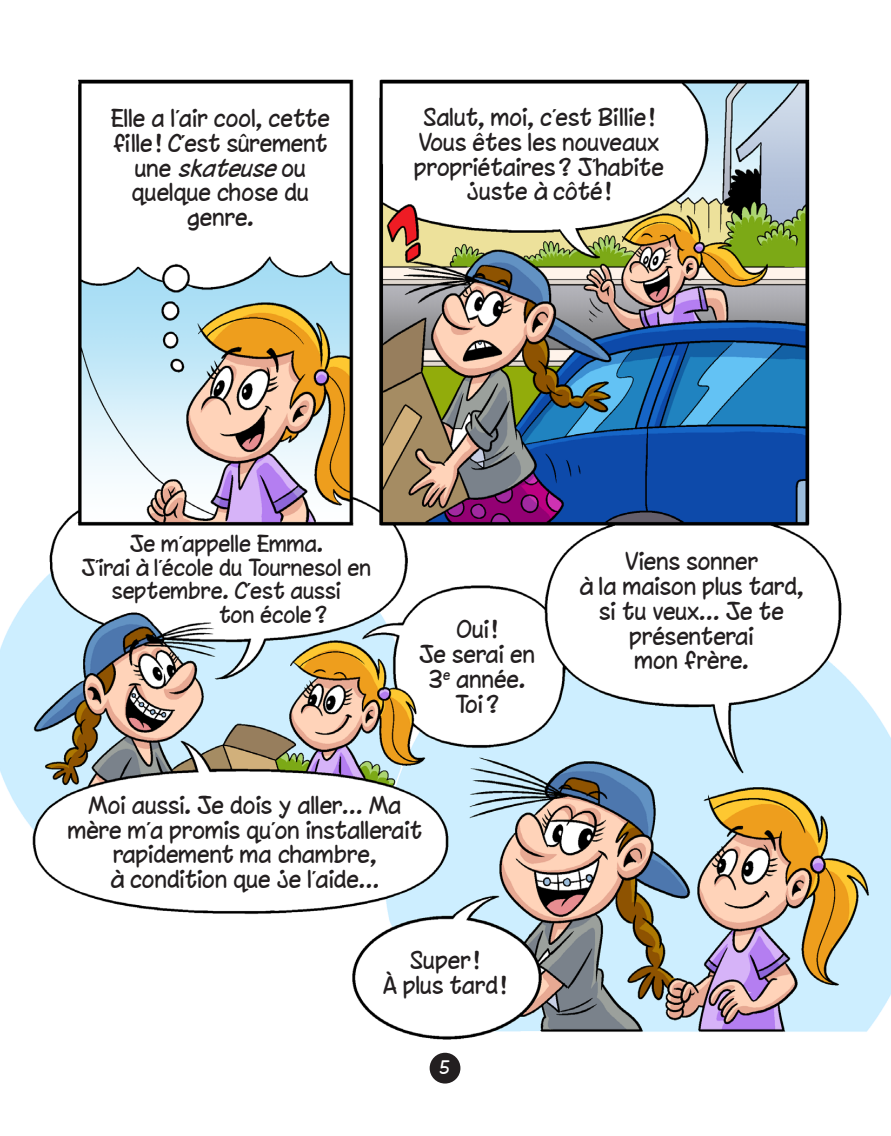
<style>
.page{position:relative;width:891px;height:1136px;background:#fff}
.page>*{position:absolute;margin:0;border:0;box-sizing:border-box;transform-origin:0 0}
.bulle{font:22.5px/24.8px "Chinacat";color:#231f20;text-align:center}
.bulle-2{font:21.38px "Chinacat";color:#231f20}
.t1{font:16.88px "Chinacat";color:#fff}
.s1{font-style:italic}
</style>
<div class="page">
<img style="left:0;top:79px;width:891px;height:1005px">
<div style="left:429px;top:1052px;width:31px;height:31px;background:#231f20;border-radius:50%"></div>
<p class="bulle" style="left:111px;top:106px;width:221px">Elle a l’air cool, cette fille! C’est sûrement u n e <span class="s1">skateuse</span>o u quelque chose du genre.</p>
<p class="bulle" style="left:415px;top:105px;width:251px">Salut, moi, c’est Billie!<br>Vous êtes les nouveaux propriétaires? J’habite juste à côté!</p>
<p class="bulle-2" style="left:130px;top:530px;width:195px">Je m’appelle Emma.</p>
<p class="bulle-2" style="left:82px;top:554px;width:291px">J’irai à l’école du Tournesol en</p>
<p class="bulle-2" style="left:113px;top:578px;width:230px">septembre. C’est aussi</p>
<p class="bulle-2" style="left:220px;top:601px;width:110px">ton école?</p>
<p class="bulle" style="left:420px;top:617px;width:117px">Oui!<br>Je serai en<br>3<sup>e</sup> année.<br>Toi?</p>
<p class="bulle" style="left:580px;top:549px;width:226px">Viens sonner<br>à la maison plus tard, si tu veux… Je te présenterai<br>mon frère.</p>
<p class="bulle" style="left:68px;top:792px;width:356px">Moi aussi. Je dois y aller… Ma mère m’a promis qu’on installerait rapidement ma chambre,<br>à condition que je l’aide…</p>
<p class="bulle" style="left:383px;top:947px;width:125px">Super !<br>À plus tard!</p>
<p class="t1" style="left:440px;top:1057px;width:12px">5</p>
</div>
